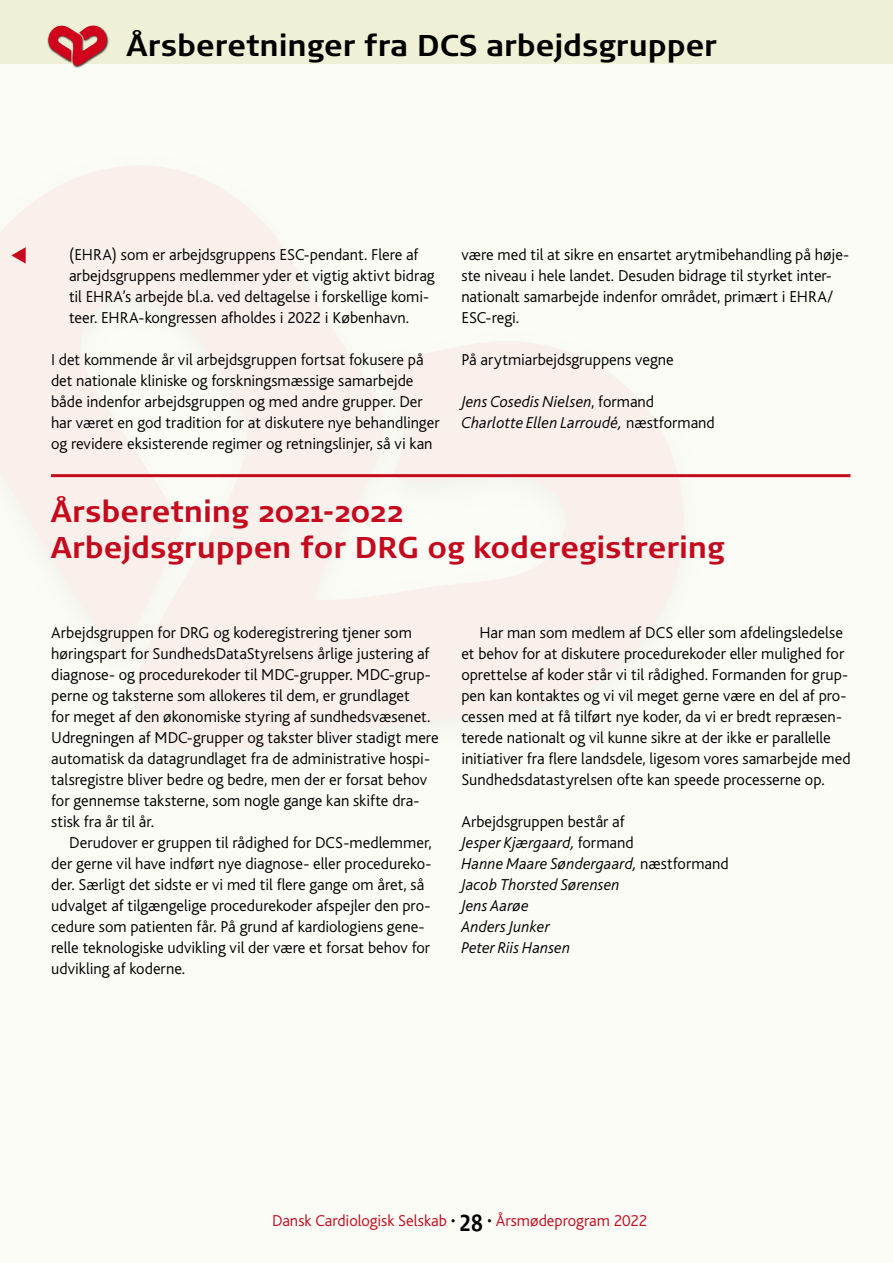
<style>
.page{position:relative;width:893px;height:1263px;background:#fcfcf7}
.page>*{position:absolute;margin:0;border:0;box-sizing:border-box;transform-origin:0 0}
.t1{font:700 30px/36px "Signa Normal";color:#c50a1d}
.t2{font:700 30px "Signa Normal";color:#000}
.t3{font:300 16.5px/21px "Bliss";color:#000}
.t4{font:italic 300 16.5px/21px "Bliss";letter-spacing:.005em;color:#000}
.t5{font:300 16.5px "Bliss";color:#c50a1d}
.s1{font-style:normal}
.s2{color:#000}
.s3{font-family:"Signa Column";font-weight:700;font-size:23.1px;color:#000}
</style>
<div class="page">
<div style="left:0;top:0;width:893px;height:64px;background:#f0f0d7"></div>
<svg style="left:0;top:166px;width:739px;height:584px;fill:#f9f0ec"></svg>
<img style="left:59px;top:25px;width:50px;height:43px">
<svg style="left:48px;top:26px;width:59px;height:40px"></svg>
<hr style="left:51px;top:474px;width:799px;height:3px;background:#c50a1d">
<svg style="left:14px;top:250px;width:10px;height:11px"></svg>
<h1 class="t2" style="left:126px;top:28px;width:592px">Årsberetninger fra DCS arbejdsgrupper</h1>
<p class="t3" style="left:69px;top:245px;width:367px">(EHRA) som er arbejdsgruppens ESC-pendant. Flere af arbejdsgruppens medlemmer yder et vigtig aktivt bidrag til EHRA’s arbejde bl.a. ved deltagelse i forskellige komi&shy;teer. EHRA-kongressen afholdes i 2022 i København.</p>
<p class="t3" style="left:51px;top:350px;width:390px">I det kommende år vil arbejdsgruppen fortsat fokusere på det nationale kliniske og forskningsmæssige samarbejde både indenfor arbejdsgruppen og med andre grupper. Der har været en god tradition for at diskutere nye behandlinger og revidere eksisterende regimer og retningslinjer, så vi kan</p>
<p class="t3" style="left:461px;top:245px;width:389px">være med til at sikre en ensartet arytmibehandling på høje&shy;ste niveau i hele landet. Desuden bidrage til styrket inter&shy;nationalt samarbejde indenfor området, primært i EHRA/ ESC-regi.</p>
<p class="t3" style="left:461px;top:350px;width:214px">På arytmiarbejdsgruppens vegne</p>
<p class="t4" style="left:461px;top:392px;width:255px">Jens Cosedis Nielsen<span class="s1">, formand<br></span>Charlotte Ellen Larroudé, <span class="s1">næstformand</span></p>
<h1 class="t1" style="left:51px;top:494px;width:675px">Årsberetning 2021-2022<br>Arbejdsgruppen for DRG og koderegistrering</h1>
<p class="t3" style="left:51px;top:623px;width:389px">Arbejdsgruppen for DRG og koderegistrering tjener som høringspart for SundhedsDataStyrelsens årlige justering af diagnose- og procedurekoder til MDC-grupper. MDC-grup&shy;perne og taksterne som allokeres til dem, er grundlaget<br>for meget af den økonomiske styring af sundhedsvæsenet.<br>Udregningen af MDC-grupper og takster bliver stadigt mere automatisk da datagrundlaget fra de administrative hospi&shy;talsregistre bliver bedre og bedre, men der er forsat behov for gennemse taksterne, som nogle gange kan skifte dra&shy;stisk fra år til år.</p>
<p class="t3" style="left:51px;top:833px;width:382px;text-indent:18px">Derudover er gruppen til rådighed for DCS-medlemmer, der gerne vil have indført nye diagnose- eller procedureko&shy;der. Særligt det sidste er vi med til flere gange om året, så udvalget af tilgængelige procedurekoder afspejler den pro&shy;cedure som patienten får. På grund af kardiologiens gene&shy;relle teknologiske udvikling vil der være et forsat behov for udvikling af koderne.</p>
<p class="t3" style="left:461px;top:623px;width:391px;text-indent:18px">Har man som medlem af DCS eller som afdelingsledelse et behov for at diskutere procedurekoder eller mulighed for oprettelse af koder står vi til rådighed. Formanden for grup&shy;pen kan kontaktes og vi vil meget gerne være en del af pro&shy;cessen med at få tilført nye koder, da vi er bredt repræsen&shy;terede nationalt og vil kunne sikre at der ikke er parallelle initiativer fra flere landsdele, ligesom vores samarbejde med Sundhedsdatastyrelsen ofte kan speede processerne op.</p>
<p class="t4" style="left:461px;top:812px;width:269px"><span class="s1">Arbejdsgruppen består af<br></span>Jesper Kjærgaard, <span class="s1">formand<br></span>Hanne Maare Søndergaard, <span class="s1">næstformand<br></span>Jacob Thorsted Sørensen<br>Jens Aarøe<br>Anders Junker<br>Peter Riis Hansen</p>
<p class="t5" style="left:272px;top:1212px;width:377px">Dansk Cardiologisk Selskab <span class="s2">•</span> <span class="s3">28</span> <span class="s2">•</span> Årsmødeprogram 2022</p>
</div>
